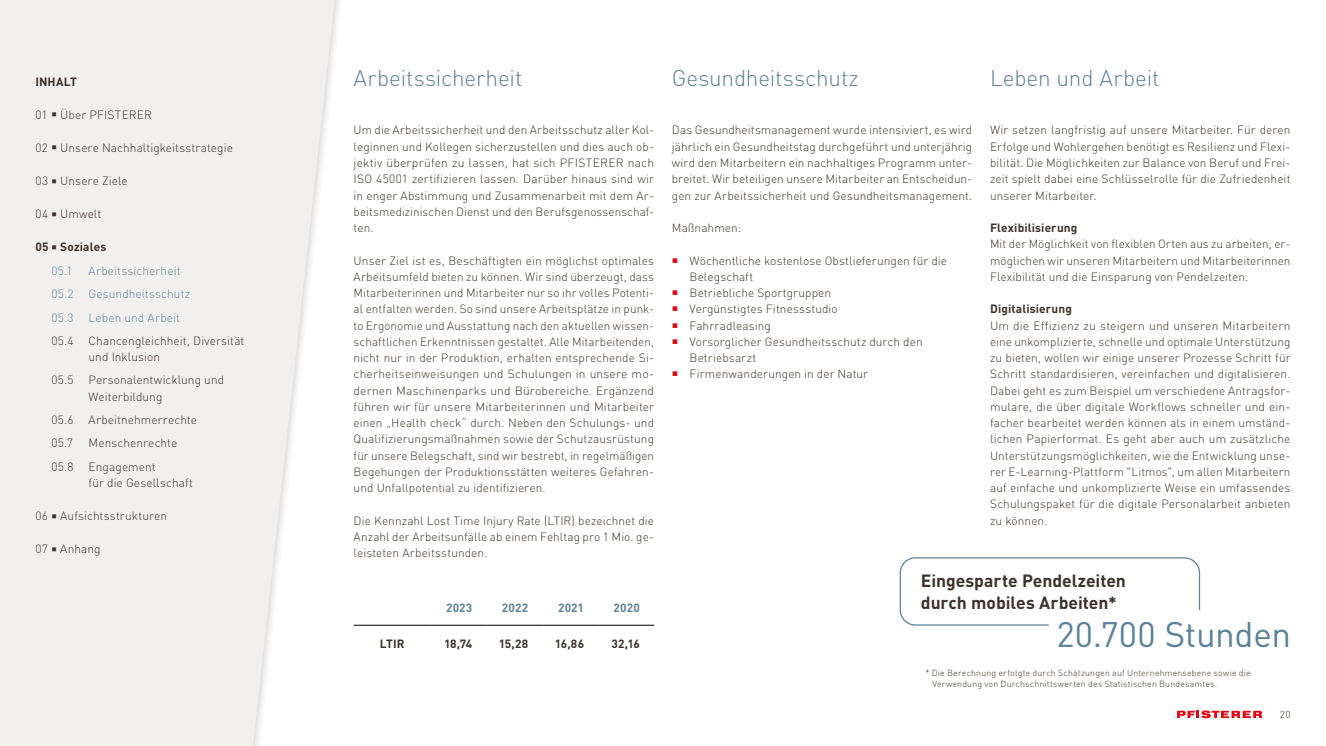
<style>
.page{position:relative;width:1326px;height:746px;background:#fff}
.page>*{position:absolute;margin:0;border:0;box-sizing:border-box;transform-origin:0 0}
.t1{font:35px "DIN Pro";letter-spacing:-.01em;color:#5b8299}
.t2{font:300 22.5px "DIN Pro";letter-spacing:-.005em;color:#5b8299}
.t3{font:700 17.5px/22.5px "DIN Pro";letter-spacing:-.005em;color:#3c322d}
.t4{font:300 11.88px/16.2px "DIN Pro";letter-spacing:.005em;color:#3c322d;text-align:justify}
.t5{font:700 11.88px/23.4px "DIN Pro";letter-spacing:.01em;color:#3c322d}
.t6{font:300 11.88px "DIN Pro";letter-spacing:.01em;color:#5b8299}
.t7{font:700 11.88px "DIN Pro";letter-spacing:.015em;color:#5b8299}
.t8{font:300 10px "DIN Pro";color:#3c322d}
.t9{font:300 8.75px/11.2px "DIN Pro";letter-spacing:.02em;color:#3c322d}
.s1{font-weight:300;color:#5b8299}
</style>
<div class="page">
<svg style="left:0;top:0;width:336px;height:746px;fill:#f2f0ef"></svg>
<hr style="left:353px;top:624px;width:78px;height:1px;background:#000">
<hr style="left:431px;top:624px;width:55px;height:1px;background:#000">
<hr style="left:486px;top:624px;width:56px;height:1px;background:#000">
<hr style="left:542px;top:624px;width:56px;height:1px;background:#000">
<hr style="left:598px;top:624px;width:56px;height:1px;background:#000">
<svg style="left:899px;top:557px;width:301px;height:69px"></svg>
<svg style="left:1177px;top:710px;width:84px;height:8px"></svg>
<p class="t5" style="left:35px;top:68px;width:43px">INHALT</p>
<p class="t4" style="left:35px;top:105px;width:118px">01 ○ Über PFISTERER</p>
<p class="t4" style="left:35px;top:138px;width:199px">02 ○ Unsere Nachhaltigkeitsstrategie</p>
<p class="t4" style="left:35px;top:172px;width:94px">03 ○ Unsere Ziele</p>
<p class="t4" style="left:35px;top:205px;width:67px">04 ○ Umwelt</p>
<p class="t5" style="left:51px;top:234px;width:56px;text-indent:-16px">05 ○ Soziales<br><span class="s1">05.1</span></p>
<p class="t6" style="left:89px;top:261px;width:93px">Arbeitssicherheit</p>
<p class="t6" style="left:51px;top:285px;width:24px">05.2</p>
<p class="t6" style="left:89px;top:285px;width:103px">Gesundheitsschutz</p>
<p class="t6" style="left:51px;top:308px;width:24px">05.3</p>
<p class="t6" style="left:89px;top:308px;width:93px">Leben und Arbeit</p>
<p class="t4" style="left:51px;top:331px;width:24px">05.4</p>
<p class="t4" style="left:89px;top:331px;width:157px">Chancengleichheit, Diversität und Inklusion</p>
<p class="t4" style="left:51px;top:371px;width:24px">05.5</p>
<p class="t4" style="left:89px;top:371px;width:137px">Personalentwicklung und<br>Weiterbildung</p>
<p class="t4" style="left:51px;top:410px;width:24px">05.6</p>
<p class="t4" style="left:89px;top:410px;width:110px">Arbeitnehmerrechte</p>
<p class="t4" style="left:51px;top:434px;width:23px">05.7</p>
<p class="t4" style="left:89px;top:434px;width:90px">Menschenrechte</p>
<p class="t4" style="left:51px;top:457px;width:24px">05.8</p>
<p class="t4" style="left:89px;top:457px;width:106px">Engagement<br>für die Gesellschaft</p>
<p class="t4" style="left:35px;top:506px;width:133px">06 ○ Aufsichtsstrukturen</p>
<p class="t4" style="left:35px;top:540px;width:67px">07 ○ Anhang</p>
<h2 class="t2" style="left:353px;top:60px;width:170px">Arbeitssicherheit</h2>
<p class="t4" style="left:353px;top:121px;width:302px">Um die Arbeitssicherheit und den Arbeitsschutz aller Kol&shy;leginnen und Kollegen sicherzustellen und dies auch ob&shy;jektiv überprüfen zu lassen, hat sich PFISTERER nach ISO 45001 zertifizieren lassen. Darüber hinaus sind wir in enger Abstimmung und Zusammenarbeit mit dem Ar&shy;beitsmedizinischen Dienst und den Berufsgenossenschaf&shy;ten.</p>
<p class="t4" style="left:353px;top:251px;width:302px">Unser Ziel ist es, Beschäftigten ein möglichst optimales Arbeitsumfeld bieten zu können. Wir sind überzeugt, dass Mitarbeiterinnen und Mitarbeiter nur so ihr volles Potenti&shy;al entfalten werden. So sind unsere Arbeitsplätze in punk&shy;to Ergonomie und Ausstattung nach den aktuellen wissen&shy;schaftlichen Erkenntnissen gestaltet. Alle Mitarbeitenden, nicht nur in der Produktion, erhalten entsprechende Si&shy;cherheitseinweisungen und Schulungen in unsere mo&shy;dernen Maschinenparks und Bürobereiche. Ergänzend führen wir für unsere Mitarbeiterinnen und Mitarbeiter einen „Health check“ durch. Neben den Schulungs- und Qualifizierungsmaßnahmen sowie der Schutzausrüstung für unsere Belegschaft, sind wir bestrebt, in regelmäßigen Begehungen der Produktionsstätten weiteres Gefahren&shy;und Unfallpotential zu identifizieren.</p>
<p class="t4" style="left:353px;top:511px;width:302px">Die Kennzahl Lost Time Injury Rate (LTIR) bezeichnet die Anzahl der Arbeitsunfälle ab einem Fehltag pro 1 Mio. ge&shy;leisteten Arbeitsstunden.</p>
<p class="t7" style="left:446px;top:597px;width:28px">2023</p>
<p class="t7" style="left:502px;top:597px;width:28px">2022</p>
<p class="t7" style="left:558px;top:597px;width:28px">2021</p>
<p class="t7" style="left:613px;top:597px;width:28px">2020</p>
<p class="t5" style="left:380px;top:630px;width:26px">LTIR</p>
<p class="t5" style="left:444px;top:630px;width:30px">18,74</p>
<p class="t5" style="left:499px;top:630px;width:31px">15,28</p>
<p class="t5" style="left:554px;top:630px;width:31px">16,86</p>
<p class="t5" style="left:611px;top:630px;width:30px">32,16</p>
<h2 class="t2" style="left:671px;top:60px;width:188px">Gesundheitsschutz</h2>
<p class="t4" style="left:671px;top:121px;width:302px">Das Gesundheitsmanagement wurde intensiviert, es wird jährlich ein Gesundheitstag durchgeführt und unterjährig wird den Mitarbeitern ein nachhaltiges Programm unter&shy;breitet. Wir beteiligen unsere Mitarbeiter an Entscheidun&shy;gen zur Arbeitssicherheit und Gesundheitsmanagement.</p>
<p class="t4" style="left:671px;top:218px;width:71px">Maßnahmen:</p>
<p class="t4" style="left:689px;top:251px;width:259px;text-align:left">Wöchentliche kostenlose Obstlieferungen für die<br>Belegschaft<br>Betriebliche Sportgruppen<br>Vergünstigtes Fitnessstudio<br>Fahrradleasing<br>Vorsorglicher Gesundheitsschutz durch den<br>Betriebsarzt<br>Firmenwanderungen in der Natur</p>
<h2 class="t2" style="left:989px;top:60px;width:171px">Leben und Arbeit</h2>
<p class="t4" style="left:989px;top:121px;width:302px">Wir setzen langfristig auf unsere Mitarbeiter. Für deren Erfolge und Wohlergehen benötigt es Resilienz und Flexi&shy;bilität. Die Möglichkeiten zur Balance von Beruf und Frei&shy;zeit spielt dabei eine Schlüsselrolle für die Zufriedenheit unserer Mitarbeiter.</p>
<p class="t5" style="left:989px;top:214px;width:89px">Flexibilisierung</p>
<p class="t4" style="left:989px;top:235px;width:302px">Mit der Möglichkeit von flexiblen Orten aus zu arbeiten, er&shy;möglichen wir unseren Mitarbeitern und Mitarbeiterinnen Flexibilität und die Einsparung von Pendelzeiten.</p>
<p class="t5" style="left:989px;top:296px;width:83px">Digitalisierung</p>
<p class="t4" style="left:989px;top:316px;width:302px">Um die Effizienz zu steigern und unseren Mitarbeitern eine unkomplizierte, schnelle und optimale Unterstützung zu bieten, wollen wir einige unserer Prozesse Schritt für Schritt standardisieren, vereinfachen und digitalisieren.<br>Dabei geht es zum Beispiel um verschiedene Antragsfor&shy;mulare, die über digitale Workflows schneller und ein&shy;facher bearbeitet werden können als in einem umständ&shy;lichen Papierformat. Es geht aber auch um zusätzliche Unterstützungsmöglichkeiten, wie die Entwicklung unse&shy;rer E-Learning-Plattform "Litmos", um allen Mitarbeitern auf einfache und unkomplizierte Weise ein umfassendes Schulungspaket für die digitale Personalarbeit anbieten zu können.</p>
<h3 class="t3" style="left:920px;top:567px;width:206px">Eingesparte Pendelzeiten durch mobiles Arbeiten*</h3>
<h1 class="t1" style="left:1056px;top:606px;width:236px">20.700 Stunden</h1>
<p class="t9" style="left:932px;top:666px;width:320px;text-indent:-7px">* Die Berechnung erfolgte durch Schätzungen auf Unternehmensebene sowie die<br>Verwendung von Durchschnittswerten des Statistischen Bundesamtes.</p>
<p class="t8" style="left:1279px;top:706px;width:12px">20</p>
</div>
